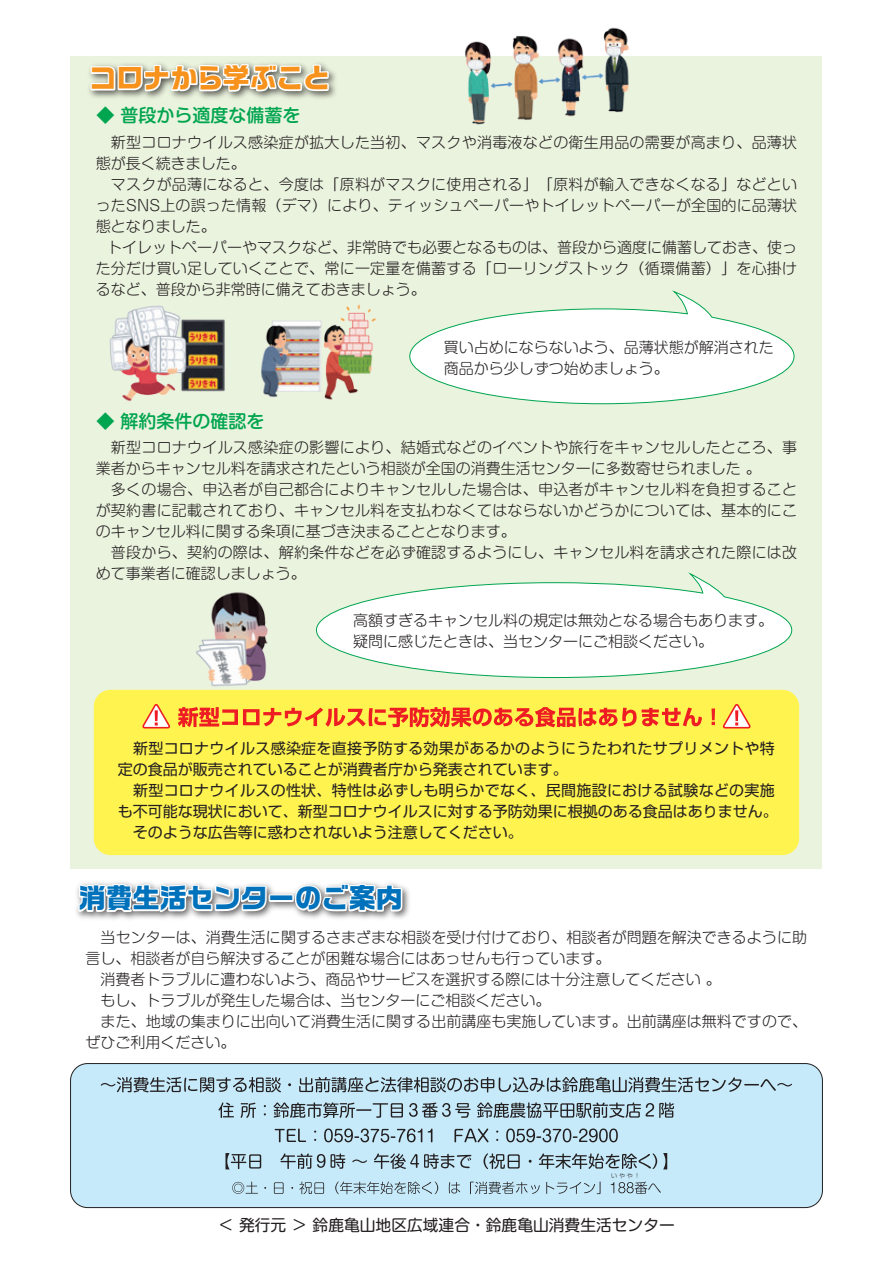
<style>
.page{position:relative;width:893px;height:1263px;background:#fff}
.page>*{position:absolute;margin:0;border:0;box-sizing:border-box;transform-origin:0 0}
.t1{font:700 27px "Ro G San Srf Std";color:#0072bc}
.t2{font:700 27px "Ro G San Srf Std";letter-spacing:-.005em;color:#f7931d}
.t3{font:500 18px "Shin M Go Pro";color:#00a54f}
.t4{font:15.75px "Shin M Go Pro";color:#231f20}
.t5{font:300 15px/21px "Shin M Go Pro";color:#231f20}
.t6{font:15px/21px "Shin Go Pro";color:#231f20}
.t7{font:300 6px "Shin M Go Pro";color:#231f20}
</style>
<div class="page">
<div style="left:71px;top:56px;width:751px;height:812px;background:#eaf3de"></div>
<svg style="left:316px;top:574px;width:476px;height:104px"></svg>
<svg style="left:409px;top:292px;width:386px;height:112px"></svg>
<img style="left:90px;top:62px;width:246px;height:37px">
<svg style="left:89px;top:63px;width:241px;height:30px;background:#d0d2cb"></svg>
<img style="left:76px;top:884px;width:334px;height:35px">
<svg style="left:77px;top:882px;width:191px;height:33px"></svg>
<div style="left:269px;top:894px;width:25px;height:8px;border:3px solid #fff"></div>
<svg style="left:293px;top:882px;width:111px;height:31px"></svg>
<img style="left:465px;top:27px;width:164px;height:98px">
<div style="left:71px;top:1063px;width:751px;height:144px;background:#c6eafa;border-radius:17px"></div>
<div style="left:70px;top:1063px;width:753px;height:145px;border:1px solid #231f20;border-radius:17px"></div>
<div style="left:94px;top:690px;width:705px;height:165px;background:#fff34f;border-radius:17px"></div>
<svg style="left:101px;top:1077px;width:180px;height:15px"></svg>
<svg style="left:299px;top:1077px;width:493px;height:15px"></svg>
<svg style="left:219px;top:1102px;width:15px;height:16px"></svg>
<svg style="left:241px;top:1103px;width:15px;height:15px"></svg>
<svg style="left:274px;top:1102px;width:129px;height:16px"></svg>
<svg style="left:409px;top:1102px;width:62px;height:16px"></svg>
<svg style="left:477px;top:1102px;width:197px;height:16px"></svg>
<svg style="left:275px;top:1128px;width:31px;height:14px"></svg>
<svg style="left:324px;top:1128px;width:98px;height:14px"></svg>
<svg style="left:428px;top:1128px;width:4px;height:14px"></svg>
<svg style="left:454px;top:1128px;width:34px;height:14px"></svg>
<svg style="left:506px;top:1128px;width:112px;height:14px"></svg>
<svg style="left:225px;top:1153px;width:36px;height:16px"></svg>
<svg style="left:280px;top:1153px;width:45px;height:16px"></svg>
<svg style="left:331px;top:1153px;width:14px;height:16px"></svg>
<svg style="left:352px;top:1159px;width:15px;height:4px"></svg>
<svg style="left:374px;top:1153px;width:97px;height:16px"></svg>
<svg style="left:483px;top:1153px;width:37px;height:16px"></svg>
<svg style="left:539px;top:1153px;width:118px;height:16px"></svg>
<svg style="left:663px;top:1153px;width:4px;height:16px"></svg>
<svg style="left:232px;top:1181px;width:26px;height:13px"></svg>
<svg style="left:274px;top:1182px;width:10px;height:12px"></svg>
<svg style="left:299px;top:1181px;width:25px;height:13px"></svg>
<svg style="left:335px;top:1181px;width:103px;height:13px"></svg>
<svg style="left:449px;top:1182px;width:11px;height:11px"></svg>
<svg style="left:470px;top:1181px;width:70px;height:13px"></svg>
<svg style="left:546px;top:1181px;width:54px;height:13px"></svg>
<svg style="left:611px;top:1182px;width:50px;height:12px"></svg>
<img style="left:109px;top:305px;width:116px;height:97px">
<img style="left:261px;top:304px;width:115px;height:96px">
<img style="left:195px;top:592px;width:73px;height:95px">
<svg style="left:178px;top:707px;width:524px;height:20px"></svg>
<svg style="left:711px;top:708px;width:4px;height:12px"></svg>
<svg style="left:723px;top:704px;width:28px;height:25px"></svg>
<svg style="left:143px;top:704px;width:28px;height:25px"></svg>
<h1 class="t2" style="left:90px;top:59px;width:242px">コロナから学ぶこと</h1>
<p class="t3" style="left:97px;top:101px;width:205px">◆ 普段から適度な備蓄を</p>
<p class="t5" style="left:96px;top:130px;width:703px">　新型コロナウイルス感染症が拡大した当初、マスクや消毒液などの衛生用品の需要が高まり、品薄状態が長く続きました。<br>　マスクが品薄になると、今度は「原料がマスクに使用される」「原料が輸入できなくなる」などといったSNS上の誤った情報（デマ）により、ティッシュペーパーやトイレットペーパーが全国的に品薄状態となりました。</p>
<p class="t5" style="left:96px;top:235px;width:703px;text-align:justify;text-indent:12px">トイレットペーパーやマスクなど、非常時でも必要となるものは、普段から適度に備蓄しておき、使った分だけ買い足していくことで、常に一定量を備蓄する「ローリングストック（循環備蓄）」を心掛けるなど、普段から非常時に備えておきましょう。</p>
<p class="t3" style="left:97px;top:406px;width:169px">◆ 解約条件の確認を</p>
<p class="t5" style="left:444px;top:335px;width:332px">買い占めにならないよう、品薄状態が解消された商品から少しずつ始めましょう。</p>
<p class="t5" style="left:96px;top:435px;width:703px">　新型コロナウイルス感染症の影響により、結婚式などのイベントや旅行をキャンセルしたところ、事業者からキャンセル料を請求されたという相談が全国の消費生活センターに多数寄せられました。<br>　多くの場合、申込者が自己都合によりキャンセルした場合は、申込者がキャンセル料を負担することが契約書に記載されており、キャンセル料を支払わなくてはならないかどうかについては、基本的にこのキャンセル料に関する条項に基づき決まることとなります。<br>　普段から、契約の際は、解約条件などを必ず確認するようにし、キャンセル料を請求された際には改めて事業者に確認しましょう。</p>
<p class="t5" style="left:353px;top:608px;width:422px">高額すぎるキャンセル料の規定は無効となる場合もあります。疑問に感じたときは、当センターにご相談ください。</p>
<p class="t6" style="left:118px;top:736px;width:661px">　新型コロナウイルス感染症を直接予防する効果があるかのようにうたわれたサプリメントや特定の食品が販売されていることが消費者庁から発表されています。<br>　新型コロナウイルスの性状、特性は必ずしも明らかでなく、民間施設における試験などの実施も不可能な現状において、新型コロナウイルスに対する予防効果に根拠のある食品はありません。　そのような広告等に惑わされないよう注意してください。</p>
<h1 class="t1" style="left:79px;top:880px;width:326px">消費生活センターのご案内</h1>
<p class="t5" style="left:86px;top:925px;width:723px">　当センターは、消費生活に関するさまざまな相談を受け付けており、相談者が問題を解決できるように助言し、相談者が自ら解決することが困難な場合にはあっせんも行っています。<br>　消費者トラブルに遭わないよう、商品やサービスを選択する際には十分注意してください。<br>　もし、トラブルが発生した場合は、当センターにご相談ください。<br>　また、地域の集まりに出向いて消費生活に関する出前講座も実施しています。出前講座は無料ですので、ぜひご利用ください。</p>
<p class="t7" style="left:611px;top:1171px;width:30px">いやや!</p>
<p class="t4" style="left:218px;top:1212px;width:458px">＜発行元＞鈴鹿亀山地区広域連合・鈴鹿亀山消費生活センター</p>
</div>
